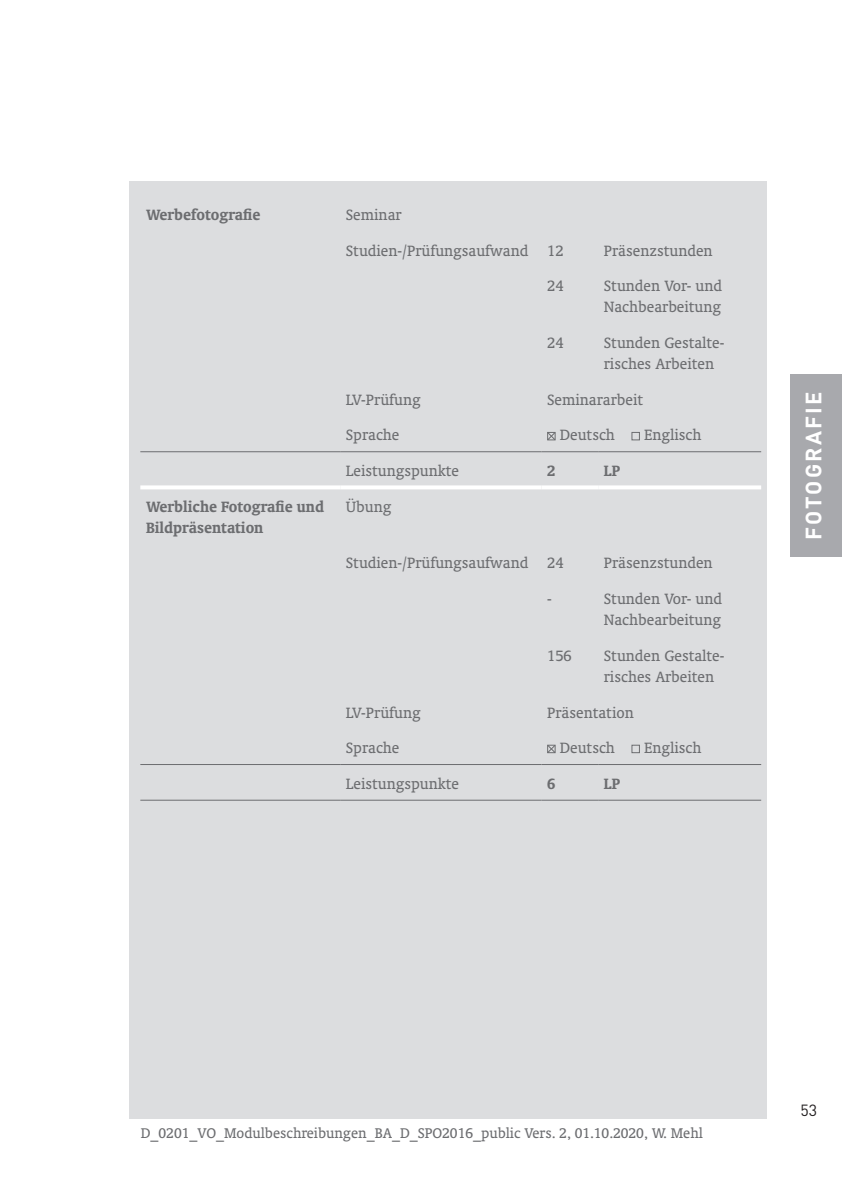
<style>
.page{position:relative;width:842px;height:1191px;background:#fff}
.page>*{position:absolute;margin:0;border:0;box-sizing:border-box;transform-origin:0 0}
.Headline{font:700 22px "DIN";letter-spacing:.1em;color:#fff}
.brotschrift{font:17px/21px "Oranda BT";color:#6c6d70}
.brot_fett{font:700 17px/21px "Oranda BT";color:#6c6d70}
.t1{font:16px "Oranda BT";color:#6c6d70}
.t2{font:16px "DIN";color:#231f20}
</style>
<div class="page">
<div style="left:791px;top:374px;width:51px;height:183px;background:#a8a9ad"></div>
<div style="left:129px;top:181px;width:638px;height:938px;background:#dcdddf"></div>
<hr style="left:140px;top:451px;width:200px;height:1px;background:#6c6d70">
<hr style="left:340px;top:451px;width:201px;height:1px;background:#6c6d70">
<hr style="left:541px;top:451px;width:57px;height:1px;background:#6c6d70">
<hr style="left:598px;top:451px;width:163px;height:1px;background:#6c6d70">
<hr style="left:140px;top:764px;width:200px;height:1px;background:#6c6d70">
<hr style="left:340px;top:764px;width:201px;height:1px;background:#6c6d70">
<hr style="left:541px;top:764px;width:57px;height:1px;background:#6c6d70">
<hr style="left:598px;top:764px;width:163px;height:1px;background:#6c6d70">
<hr style="left:140px;top:799px;width:200px;height:1px;background:#6c6d70">
<hr style="left:340px;top:799px;width:201px;height:1px;background:#6c6d70">
<hr style="left:541px;top:799px;width:57px;height:1px;background:#6c6d70">
<hr style="left:598px;top:799px;width:163px;height:1px;background:#6c6d70">
<svg style="left:140px;top:485px;width:200px;height:4px"></svg>
<svg style="left:340px;top:485px;width:201px;height:4px"></svg>
<svg style="left:541px;top:485px;width:57px;height:4px"></svg>
<svg style="left:598px;top:485px;width:163px;height:4px"></svg>
<svg style="left:547px;top:432px;width:9px;height:9px"></svg>
<div style="left:631px;top:432px;width:9px;height:8px;border:1px solid #6c6d70"></div>
<svg style="left:547px;top:744px;width:9px;height:10px"></svg>
<div style="left:631px;top:744px;width:9px;height:9px;border:1px solid #6c6d70"></div>
<p class="brot_fett" style="left:146px;top:204px;width:116px">Werbefotografie</p>
<p class="brotschrift" style="left:346px;top:204px;width:57px">Seminar</p>
<p class="brotschrift" style="left:346px;top:240px;width:184px">Studien-/Prüfungsaufwand</p>
<p class="brotschrift" style="left:547px;top:240px;width:18px">12</p>
<p class="brotschrift" style="left:604px;top:240px;width:110px">Präsenzstunden</p>
<p class="brotschrift" style="left:547px;top:275px;width:18px">24</p>
<p class="brotschrift" style="left:604px;top:275px;width:120px">Stunden Vor- und<br>Nachbearbeitung</p>
<p class="brotschrift" style="left:547px;top:332px;width:18px">24</p>
<p class="brotschrift" style="left:604px;top:332px;width:121px">Stunden Gestalte&shy;risches Arbeiten</p>
<p class="brotschrift" style="left:346px;top:389px;width:76px">LV-Prüfung</p>
<p class="brotschrift" style="left:547px;top:389px;width:97px">Seminararbeit</p>
<p class="brotschrift" style="left:346px;top:424px;width:55px">Sprache</p>
<p class="brotschrift" style="left:560px;top:424px;width:57px">Deutsch</p>
<p class="brotschrift" style="left:644px;top:424px;width:59px">Englisch</p>
<p class="brotschrift" style="left:346px;top:460px;width:115px">Leistungspunkte</p>
<p class="brot_fett" style="left:547px;top:460px;width:10px">2</p>
<p class="brot_fett" style="left:604px;top:460px;width:18px">LP</p>
<p class="brot_fett" style="left:146px;top:495px;width:180px">Werbliche Fotografie und<br>Bildpräsentation</p>
<p class="brotschrift" style="left:346px;top:496px;width:47px">Übung</p>
<p class="brotschrift" style="left:346px;top:552px;width:184px">Studien-/Prüfungsaufwand</p>
<p class="brotschrift" style="left:547px;top:552px;width:18px">24</p>
<p class="brotschrift" style="left:604px;top:552px;width:110px">Präsenzstunden</p>
<p class="brotschrift" style="left:547px;top:588px;width:6px">-</p>
<p class="brotschrift" style="left:604px;top:588px;width:120px">Stunden Vor- und<br>Nachbearbeitung</p>
<p class="brotschrift" style="left:547px;top:645px;width:26px">156</p>
<p class="brotschrift" style="left:604px;top:645px;width:121px">Stunden Gestalte&shy;risches Arbeiten</p>
<p class="brotschrift" style="left:346px;top:701px;width:76px">LV-Prüfung</p>
<p class="brotschrift" style="left:547px;top:701px;width:88px">Präsentation</p>
<p class="brotschrift" style="left:346px;top:737px;width:55px">Sprache</p>
<p class="brotschrift" style="left:560px;top:737px;width:57px">Deutsch</p>
<p class="brotschrift" style="left:644px;top:737px;width:59px">Englisch</p>
<p class="brotschrift" style="left:346px;top:773px;width:115px">Leistungspunkte</p>
<p class="brot_fett" style="left:547px;top:772px;width:10px">6</p>
<p class="brot_fett" style="left:604px;top:772px;width:18px">LP</p>
<p class="Headline" style="left:799px;top:539px;width:150px;rotate:-90deg">FOTOGRAFIE</p>
<p class="t1" style="left:141px;top:1124px;width:564px">D_0201_VO_Modulbeschreibungen_BA_D_SPO2016_public Vers. 2, 01.10.2020, W. Mehl</p>
<p class="t2" style="left:800px;top:1100px;width:18px">53</p>
</div>
